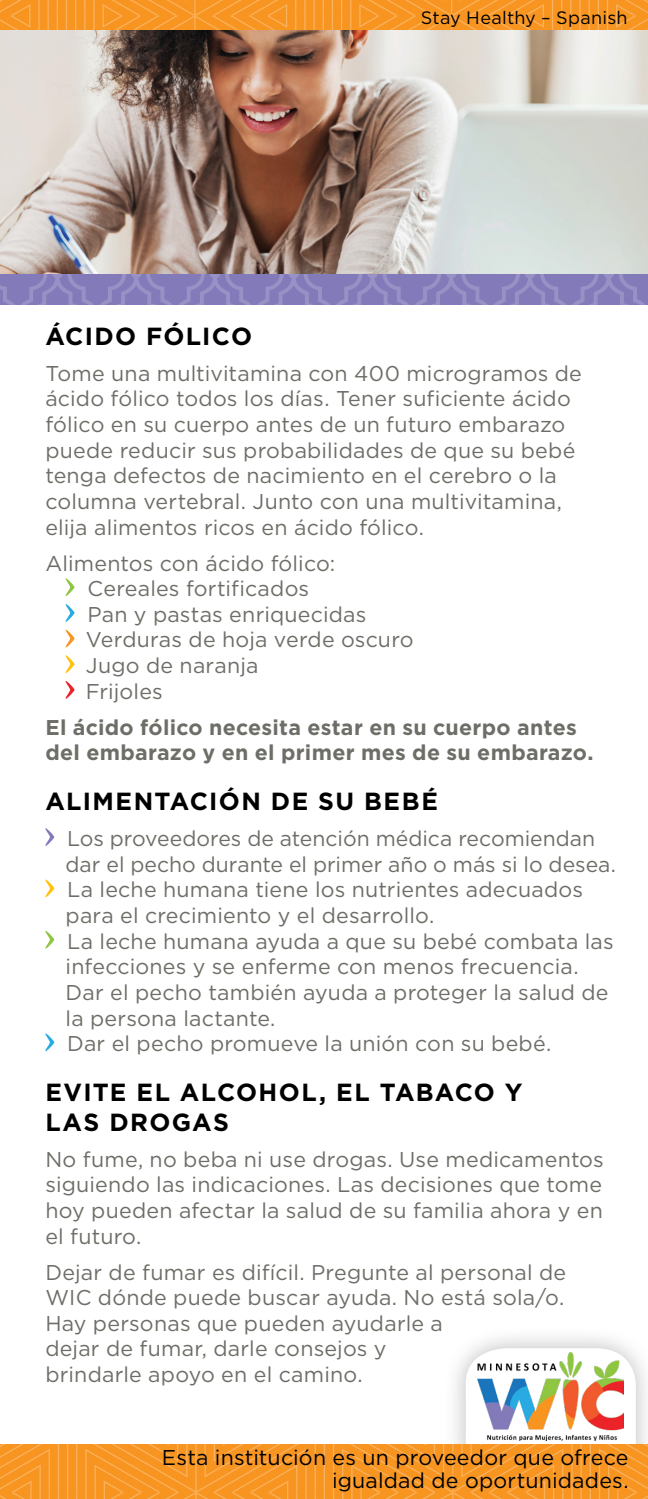
<style>
.page{position:relative;width:648px;height:1499px;background:#fff}
.page>*{position:absolute;margin:0;border:0;box-sizing:border-box;transform-origin:0 0}
.t1{font:700 24.75px/29.7px "Gotham";letter-spacing:.055em;color:#000}
.t2{font:21.38px/25.7px "Gotham HTF";letter-spacing:.01em;color:#6d6e67}
.t3{font:700 21.38px/25.7px "Gotham";letter-spacing:.015em;color:#6d6e67}
.t4{font:21.38px/22.5px "Gotham HTF";letter-spacing:.01em;color:#000;text-align:right}
.t5{font:18px "Gotham HTF";letter-spacing:.015em;color:#000}
</style>
<div class="page">
<div style="left:443px;top:1325px;width:205px;height:173px;background:#000;opacity:.26"></div>
<svg style="left:0;top:1348px;width:648px;height:150px"></svg>
<img style="left:0;top:30px;width:648px;height:244px">
<svg style="left:0;top:274px;width:648px;height:30px;background:#877fbb"></svg>
<svg style="left:0;top:0;width:648px;height:30px;background:#f89829"></svg>
<svg style="left:65px;top:578px;width:10px;height:18px"></svg>
<svg style="left:65px;top:604px;width:10px;height:18px"></svg>
<svg style="left:65px;top:629px;width:10px;height:19px"></svg>
<svg style="left:65px;top:655px;width:10px;height:18px"></svg>
<svg style="left:65px;top:681px;width:10px;height:18px"></svg>
<svg style="left:45px;top:828px;width:9px;height:18px"></svg>
<svg style="left:45px;top:879px;width:9px;height:19px"></svg>
<svg style="left:45px;top:930px;width:9px;height:19px"></svg>
<svg style="left:45px;top:1033px;width:9px;height:19px"></svg>
<img style="left:478px;top:1353px;width:146px;height:87px">
<p class="t5" style="left:421px;top:8px;width:208px">Stay Healthy – Spanish</p>
<h2 class="t1" style="left:45px;top:321px;width:208px">ÁCIDO FÓLICO</h2>
<p class="t2" style="left:45px;top:360px;width:538px">Tome una multivitamina con 400 microgramos de ácido fólico todos los días. Tener suficiente ácido fólico en su cuerpo antes de un futuro embarazo puede reducir sus probabilidades de que su bebé tenga defectos de nacimiento en el cerebro o la columna vertebral. Junto con una multivitamina, elija alimentos ricos en ácido fólico.</p>
<p class="t2" style="left:45px;top:550px;width:291px">Alimentos con ácido fólico:</p>
<p class="t2" style="left:87px;top:575px;width:223px">Cereales fortificados</p>
<p class="t2" style="left:87px;top:601px;width:281px">Pan y pastas enriquecidas</p>
<p class="t2" style="left:86px;top:627px;width:329px">Verduras de hoja verde oscuro</p>
<p class="t2" style="left:86px;top:652px;width:174px">Jugo de naranja</p>
<p class="t2" style="left:86px;top:678px;width:78px">Frijoles</p>
<p class="t3" style="left:45px;top:714px;width:550px">El ácido fólico necesita estar en su cuerpo antes del embarazo y en el primer mes de su embarazo.</p>
<h2 class="t1" style="left:45px;top:786px;width:394px">ALIMENTACIÓN DE SU BEBÉ</h2>
<p class="t2" style="left:66px;top:825px;width:552px">Los proveedores de atención médica recomiendan dar el pecho durante el primer año o más si lo desea.</p>
<p class="t2" style="left:66px;top:876px;width:519px">La leche humana tiene los nutrientes adecuados para el crecimiento y el desarrollo.</p>
<p class="t2" style="left:66px;top:928px;width:550px">La leche humana ayuda a que su bebé combata las infecciones y se enferme con menos frecuencia.<br>Dar el pecho también ayuda a proteger la salud de la persona lactante.</p>
<p class="t2" style="left:67px;top:1030px;width:486px">Dar el pecho promueve la unión con su bebé.</p>
<h2 class="t1" style="left:45px;top:1077px;width:479px">EVITE EL ALCOHOL, EL TABACO Y<br>LAS DROGAS</h2>
<p class="t2" style="left:45px;top:1146px;width:560px;text-align:justify">No fume, no beba ni use drogas. Use medicamentos siguiendo las indicaciones. Las decisiones que tome hoy pueden afectar la salud de su familia ahora y en el futuro.</p>
<p class="t2" style="left:45px;top:1258px;width:522px">Dejar de fumar es difícil. Pregunte al personal de WIC dónde puede buscar ayuda. No está sola/o.<br>Hay personas que pueden ayudarle a<br>dejar de fumar, darle consejos y<br>brindarle apoyo en el camino.</p>
<p class="t4" style="left:162px;top:1446px;width:468px">Esta institución es un proveedor que ofrece igualdad de oportunidades.</p>
</div>
